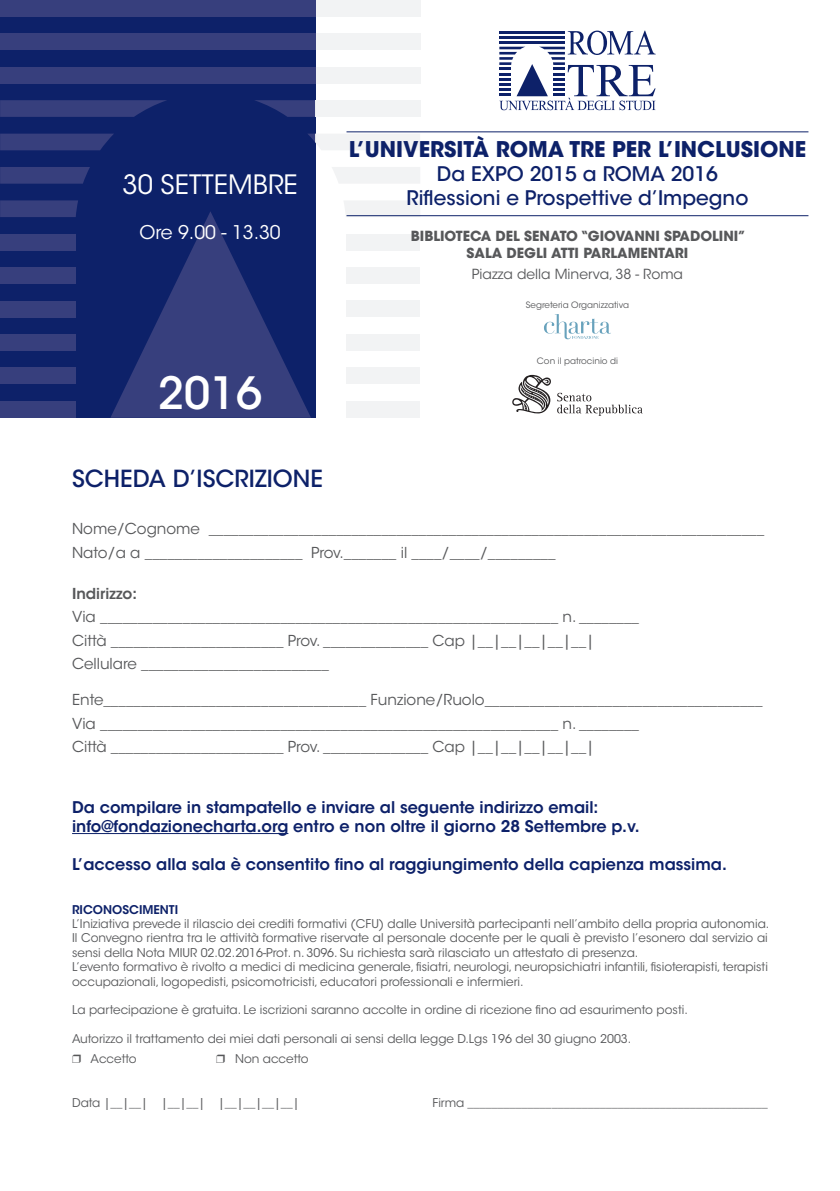
<style>
.page{position:relative;width:840px;height:1191px;background:#fff}
.page>*{position:absolute;margin:0;border:0;box-sizing:border-box;transform-origin:0 0}
.t1{font:500 44.2px "ITC Avant Garde Std";color:#fff}
.t2{font:26.6px "ITC Avant Garde Std";color:#fff}
.t3{font:500 23.4px "ITC Avant Garde Std";color:#0d2169}
.t4{font:700 21.6px "ITC Avant Garde Std";color:#0d2169}
.t5{font:500 20px "ITC Avant Garde Std";color:#0d2169}
.t6{font:18.8px "ITC Avant Garde Std";color:#fff}
.t7{font:600 16px "ITC Avant Garde Std";color:#0d2169}
.t8{font:15px "ITC Avant Garde Std";color:#57585a}
.t9{font:600 15px "ITC Avant Garde Std";color:#57585a}
.t10{font:700 13.8px "ITC Avant Garde Std";color:#57585a}
.t11{font:13.8px "ITC Avant Garde Std";color:#57585a}
.Normale{font:12px/14.4px "ITC Avant Garde Std";color:#57585a}
.t12{font:600 12px "ITC Avant Garde Std";color:#0d2169}
.t13{font:8.8px "ITC Avant Garde Std";color:#57585a}
</style>
<div class="page">
<hr style="left:72px;top:833px;width:216px;height:1px;background:#0d2169">
<div style="left:0;top:0;width:315px;height:418px;background:#0d2169"></div>
<div style="left:315px;top:100px;width:105px;height:17px;background:#f2f3f4"></div>
<div style="left:315px;top:67px;width:105px;height:17px;background:#f2f3f4"></div>
<div style="left:315px;top:33px;width:105px;height:17px;background:#f2f3f4"></div>
<div style="left:315px;top:0;width:105px;height:17px;background:#f2f3f4"></div>
<div style="left:346px;top:367px;width:74px;height:17px;background:#f2f3f4"></div>
<div style="left:346px;top:401px;width:74px;height:16px;background:#f2f3f4"></div>
<div style="left:346px;top:334px;width:74px;height:17px;background:#f2f3f4"></div>
<div style="left:346px;top:300px;width:74px;height:17px;background:#f2f3f4"></div>
<div style="left:346px;top:234px;width:74px;height:16px;background:#f2f3f4"></div>
<svg style="left:344px;top:201px;width:76px;height:16px"></svg>
<svg style="left:332px;top:167px;width:88px;height:16px"></svg>
<div style="left:0;top:401px;width:75px;height:16px;background:#373f7d"></div>
<div style="left:0;top:367px;width:75px;height:17px;background:#373f7d"></div>
<div style="left:0;top:334px;width:75px;height:17px;background:#373f7d"></div>
<div style="left:0;top:301px;width:75px;height:16px;background:#373f7d"></div>
<div style="left:346px;top:267px;width:74px;height:17px;background:#f2f3f4"></div>
<div style="left:0;top:267px;width:75px;height:17px;background:#373f7d"></div>
<div style="left:0;top:234px;width:75px;height:16px;background:#373f7d"></div>
<svg style="left:0;top:200px;width:78px;height:17px"></svg>
<svg style="left:0;top:167px;width:90px;height:17px;background:#343d7b"></svg>
<div style="left:0;top:134px;width:113px;height:16px;background:#373f7d"></div>
<svg style="left:0;top:100px;width:167px;height:17px;background:#313b7a"></svg>
<svg style="left:75px;top:234px;width:1px;height:16px"></svg>
<svg style="left:110px;top:212px;width:201px;height:206px"></svg>
<svg style="left:308px;top:134px;width:112px;height:16px"></svg>
<svg style="left:255px;top:100px;width:60px;height:17px"></svg>
<div style="left:0;top:67px;width:315px;height:17px;background:#373f7d"></div>
<div style="left:0;top:33px;width:315px;height:17px;background:#373f7d"></div>
<div style="left:0;top:0;width:315px;height:17px;background:#373f7d"></div>
<hr style="left:346px;top:131px;width:462px;height:1px;background:#0d2169">
<hr style="left:346px;top:215px;width:462px;height:1px;background:#0d2169">
<svg style="left:499px;top:31px;width:156px;height:79px"></svg>
<svg style="left:544px;top:314px;width:66px;height:25px"></svg>
<svg style="left:512px;top:375px;width:39px;height:39px"></svg>
<svg style="left:557px;top:393px;width:85px;height:23px"></svg>
<p class="t2" style="left:122px;top:168px;width:177px">30 SETTEMBRE</p>
<p class="t6" style="left:139px;top:220px;width:143px">Ore 9.00 - 13.30</p>
<p class="t1" style="left:158px;top:365px;width:106px">2016</p>
<p class="t4" style="left:348px;top:135px;width:458px">L’UNIVERSITÀ ROMA TRE PER L’INCLUSIONE</p>
<p class="t5" style="left:436px;top:162px;width:282px">Da EXPO 2015 a ROMA 2016</p>
<p class="t5" style="left:406px;top:186px;width:343px">Riflessioni e Prospettive d’Impegno</p>
<p class="t10" style="left:410px;top:227px;width:336px">BIBLIOTECA DEL SENATO “GIOVANNI SPADOLINI”</p>
<p class="t10" style="left:466px;top:244px;width:223px">SALA DEGLI ATTI PARLAMENTARI</p>
<p class="t11" style="left:471px;top:266px;width:212px">Piazza della Minerva, 38 - Roma</p>
<p class="t13" style="left:525px;top:299px;width:105px">Segreteria Organizzativa</p>
<p class="t13" style="left:536px;top:356px;width:82px">Con il patrocinio di</p>
<p class="t3" style="left:72px;top:464px;width:252px">SCHEDA D’ISCRIZIONE</p>
<p class="t8" style="left:72px;top:519px;width:693px">Nome/Cognome __________________________________________________________________________</p>
<p class="t8" style="left:72px;top:543px;width:484px">Nato/a a _____________________ Prov._______ il ____/____/_________</p>
<p class="t9" style="left:72px;top:584px;width:66px">Indirizzo:</p>
<p class="t8" style="left:72px;top:608px;width:568px">Via _____________________________________________________________ n. ________</p>
<p class="t8" style="left:72px;top:631px;width:523px">Città _______________________ Prov. ______________ Cap |__|__|__|__|__|</p>
<p class="t8" style="left:72px;top:654px;width:258px">Cellulare _________________________</p>
<p class="t8" style="left:72px;top:690px;width:691px">Ente___________________________________ Funzione/Ruolo_____________________________________</p>
<p class="t8" style="left:72px;top:714px;width:568px">Via _____________________________________________________________ n. ________</p>
<p class="t8" style="left:72px;top:737px;width:523px">Città _______________________ Prov. ______________ Cap |__|__|__|__|__|</p>
<p class="t7" style="left:72px;top:796px;width:527px">Da compilare in stampatello e inviare al seguente indirizzo email:</p>
<p class="t7" style="left:72px;top:816px;width:568px">info@fondazionecharta.org entro e non oltre il giorno 28 Settembre p.v.</p>
<p class="t7" style="left:72px;top:854px;width:656px">L’accesso alla sala è consentito fino al raggiungimento della capienza massima.</p>
<p class="t12" style="left:72px;top:901px;width:108px">RICONOSCIMENTI</p>
<p class="Normale" style="left:72px;top:916px;width:698px">L’Iniziativa prevede il rilascio dei crediti formativi (CFU) dalle Università partecipanti nell’ambito della propria autonomia.</p>
<p class="Normale" style="left:72px;top:931px;width:697px">Il Convegno rientra tra le attività formative riservate al personale docente per le quali è previsto l’esonero dal servizio ai sensi della Nota MIUR 02.02.2016-Prot. n. 3096. Su richiesta sarà rilasciato un attestato di presenza.</p>
<p class="Normale" style="left:72px;top:959px;width:697px">L’evento formativo è rivolto a medici di medicina generale, fisiatri, neurologi, neuropsichiatri infantili, fisioterapisti, terapisti occupazionali, logopedisti, psicomotricisti, educatori professionali e infermieri.</p>
<p class="Normale" style="left:72px;top:1003px;width:617px">La partecipazione è gratuita. Le iscrizioni saranno accolte in ordine di ricezione fino ad esaurimento posti.</p>
<p class="Normale" style="left:72px;top:1031px;width:560px">Autorizzo il trattamento dei miei dati personali ai sensi della legge D.Lgs 196 del 30 giugno 2003.</p>
<p class="Normale" style="left:90px;top:1051px;width:48px">Accetto</p>
<p class="Normale" style="left:235px;top:1051px;width:75px">Non accetto</p>
<p class="Normale" style="left:72px;top:1095px;width:229px">Data |__|__| |__|__| |__|__|__|__|</p>
<p class="Normale" style="left:432px;top:1095px;width:337px">Firma __________________________________________________</p>
</div>
